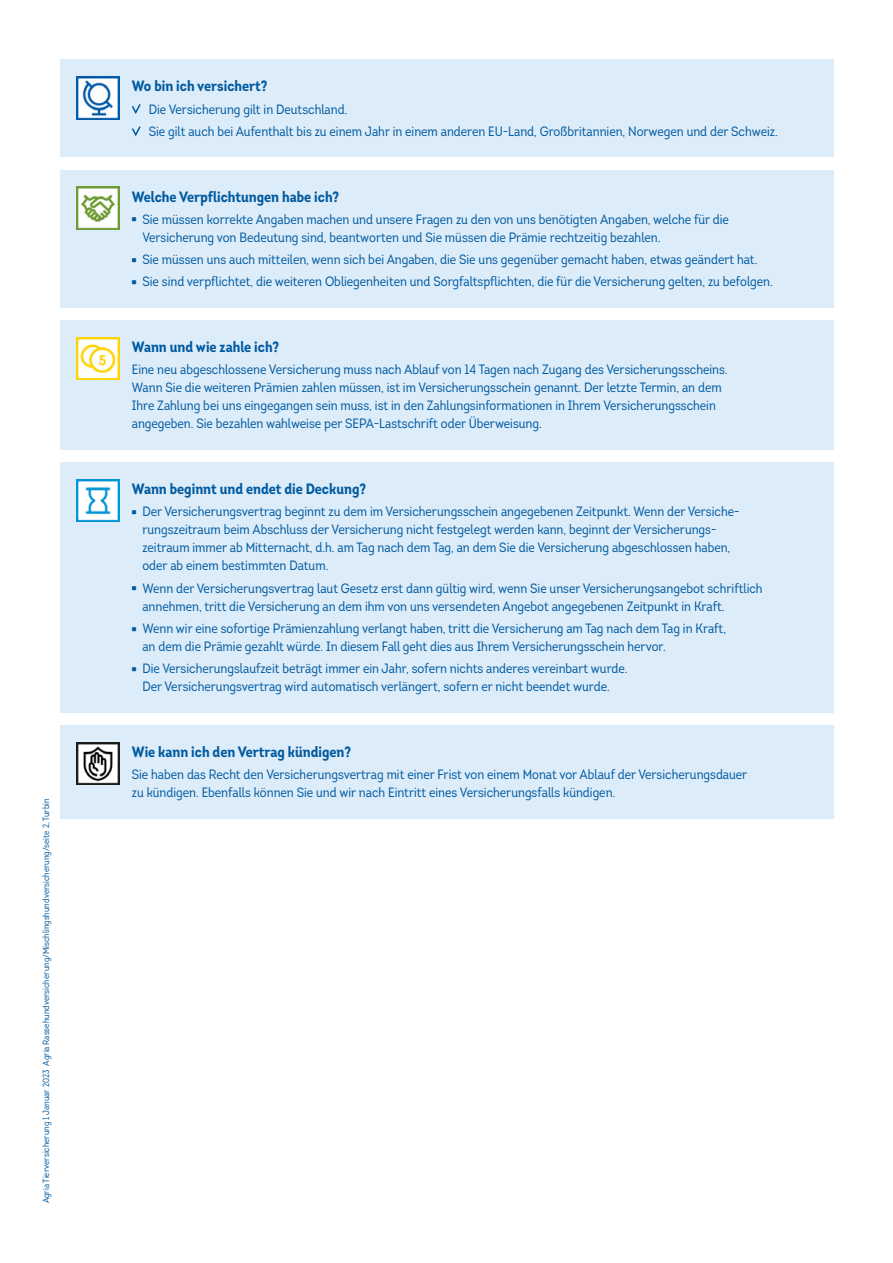
<style>
.page{position:relative;width:893px;height:1263px;background:#fff}
.page>*{position:absolute;margin:0;border:0;box-sizing:border-box;transform-origin:0 0}
.Rubrik_i_ruta{font:700 15px "Intro Cond UDP";color:#005aa0}
.Brödtext_i_ruta__ej{font:13.5px/18px "Intro Cond UDP";color:#005aa0}
.Brödtext_i_ruta{font:13.5px "Intro Cond UDP";color:#005aa0}
.t1{font:9px "Intro Cond UDP";color:#005aa0}
.s1{font-family:"LF Rubrik 2"}
</style>
<div class="page">
<div style="left:60px;top:60px;width:773px;height:97px;background:#ddecf9"></div>
<svg style="left:132px;top:104px;width:9px;height:10px"></svg>
<svg style="left:132px;top:126px;width:9px;height:11px"></svg>
<img style="left:77px;top:77px;width:42px;height:42px">
<div style="left:60px;top:725px;width:773px;height:93px;background:#ddecf9"></div>
<img style="left:77px;top:742px;width:42px;height:43px">
<div style="left:60px;top:462px;width:773px;height:250px;background:#ddecf9"></div>
<img style="left:77px;top:479px;width:42px;height:43px">
<div style="left:60px;top:320px;width:773px;height:130px;background:#ddecf9"></div>
<img style="left:77px;top:337px;width:42px;height:43px">
<div style="left:60px;top:170px;width:773px;height:138px;background:#ddecf9"></div>
<img style="left:77px;top:187px;width:42px;height:42px">
<p class="t1" style="left:41px;top:1203px;width:406px;rotate:-90deg">Agria Tierversicherung 1 Januar 2023 Agria Rassehundversicherung/Mischlingshundversicherung/seite 2, Turbin</p>
<p class="Rubrik_i_ruta" style="left:132px;top:76px;width:137px">Wo bin ich versichert?</p>
<p class="Brödtext_i_ruta" style="left:149px;top:101px;width:200px">Die Versicherung gilt in Deutschland.</p>
<p class="Brödtext_i_ruta" style="left:149px;top:123px;width:630px">Sie gilt auch bei Aufenthalt bis zu einem Jahr in einem anderen EU-Land, Großbritannien, Norwegen und der Schweiz.</p>
<p class="Rubrik_i_ruta" style="left:132px;top:187px;width:209px">Welche Verpflichtungen habe ich?</p>
<p class="Brödtext_i_ruta__ej" style="left:142px;top:210px;width:588px;text-indent:-11px"><span class="s1">•</span> Sie müssen korrekte Angaben machen und unsere Fragen zu den von uns benötigten Angaben, welche für die<br>Versicherung von Bedeutung sind, beantworten und Sie müssen die Prämie rechtzeitig bezahlen.</p>
<p class="Brödtext_i_ruta__ej" style="left:132px;top:250px;width:627px"><span class="s1">•</span> Sie müssen uns auch mitteilen, wenn sich bei Angaben, die Sie uns gegenüber gemacht haben, etwas geändert hat.</p>
<p class="Brödtext_i_ruta__ej" style="left:132px;top:273px;width:642px"><span class="s1">•</span> Sie sind verpflichtet, die weiteren Obliegenheiten und Sorgfaltspflichten, die für die Versicherung gelten, zu befolgen.</p>
<p class="Rubrik_i_ruta" style="left:132px;top:337px;width:149px">Wann und wie zahle ich?</p>
<p class="Brödtext_i_ruta__ej" style="left:132px;top:361px;width:597px">Eine neu abgeschlossene Versicherung muss nach Ablauf von 14 Tagen nach Zugang des Versicherungsscheins.<br>Wann Sie die weiteren Prämien zahlen müssen, ist im Versicherungsschein genannt. Der letzte Termin, an dem Ihre Zahlung bei uns eingegangen sein muss, ist in den Zahlungsinformationen in Ihrem Versicherungsschein angegeben. Sie bezahlen wahlweise per SEPA-Lastschrift oder Überweisung.</p>
<p class="Rubrik_i_ruta" style="left:132px;top:479px;width:236px">Wann beginnt und endet die Deckung?</p>
<p class="Brödtext_i_ruta__ej" style="left:142px;top:503px;width:598px;text-indent:-11px"><span class="s1">•</span> Der Versicherungsvertrag beginnt zu dem im Versicherungsschein angegebenen Zeitpunkt. Wenn der Versiche&shy;rungszeitraum beim Abschluss der Versicherung nicht festgelegt werden kann, beginnt der Versicherungs&shy;zeitraum immer ab Mitternacht, d.h. am Tag nach dem Tag, an dem Sie die Versicherung abgeschlossen haben, oder ab einem bestimmten Datum.</p>
<p class="Brödtext_i_ruta__ej" style="left:142px;top:579px;width:622px;text-indent:-11px"><span class="s1">•</span> Wenn der Versicherungsvertrag laut Gesetz erst dann gültig wird, wenn Sie unser Versicherungsangebot schriftlich annehmen, tritt die Versicherung an dem ihm von uns versendeten Angebot angegebenen Zeitpunkt in Kraft.</p>
<p class="Brödtext_i_ruta__ej" style="left:142px;top:619px;width:585px;text-indent:-11px"><span class="s1">•</span> Wenn wir eine sofortige Prämienzahlung verlangt haben, tritt die Versicherung am Tag nach dem Tag in Kraft, an dem die Prämie gezahlt würde. In diesem Fall geht dies aus Ihrem Versicherungsschein hervor.</p>
<p class="Brödtext_i_ruta__ej" style="left:132px;top:659px;width:497px;text-align:center"><span class="s1">•</span> Die Versicherungslaufzeit beträgt immer ein Jahr, sofern nichts anderes vereinbart wurde.<br>Der Versicherungsvertrag wird automatisch verlängert, sofern er nicht beendet wurde.</p>
<p class="Rubrik_i_ruta" style="left:132px;top:742px;width:221px">Wie kann ich den Vertrag kündigen?</p>
<p class="Brödtext_i_ruta__ej" style="left:132px;top:765px;width:617px">Sie haben das Recht den Versicherungsvertrag mit einer Frist von einem Monat vor Ablauf der Versicherungsdauer zu kündigen. Ebenfalls können Sie und wir nach Eintritt eines Versicherungsfalls kündigen.</p>
</div>
